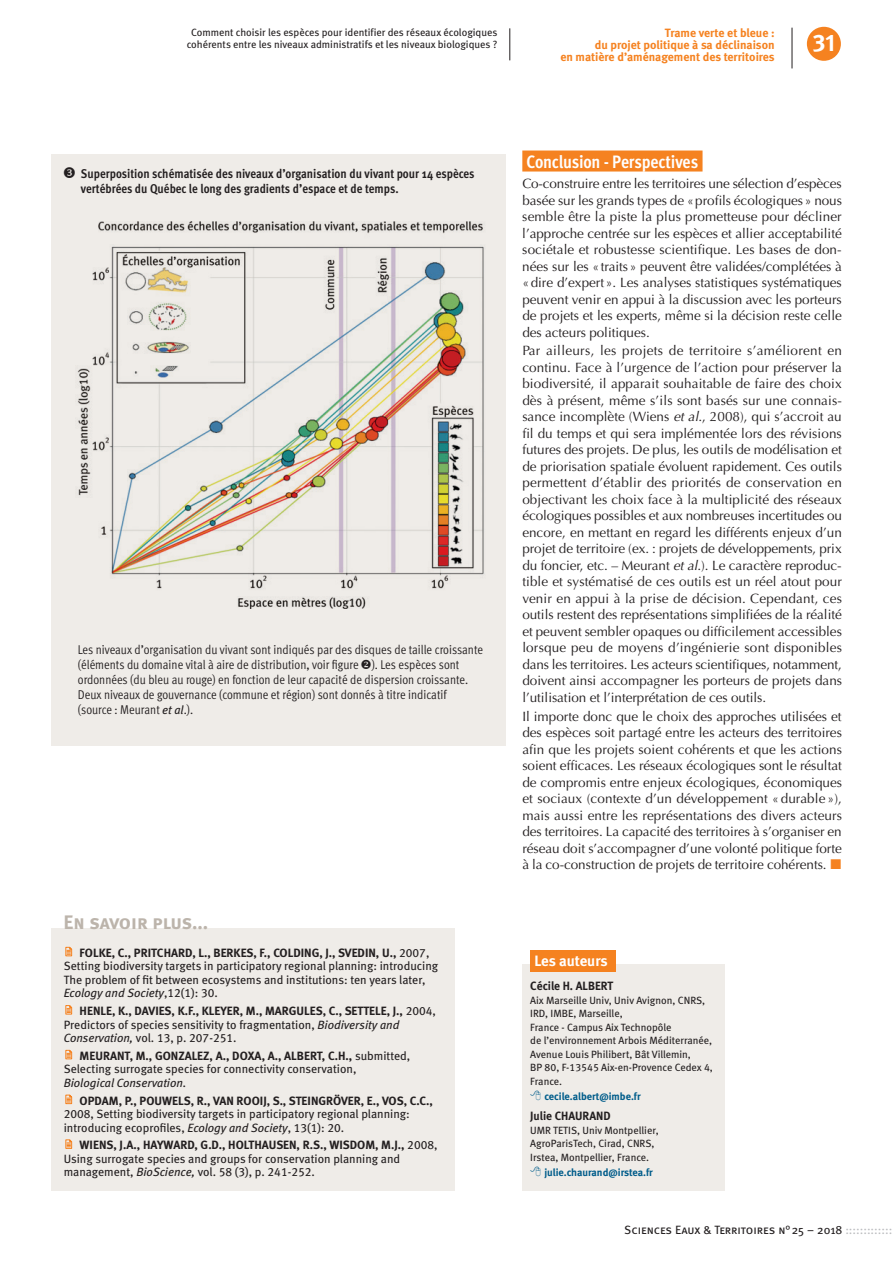
<style>
.page{position:relative;width:893px;height:1263px;background:#fff}
.page>*{position:absolute;margin:0;border:0;box-sizing:border-box;transform-origin:0 0}
.t1{font:24px "Meta Bold Caps Expert";color:#fff}
.t2{font:19.5px "Meta Bold LF Caps";letter-spacing:-.015em;color:#bcb4ab}
.t3{font:700 18px "Meta Cond OT";letter-spacing:-.01em;color:#fff}
.t4{font:15px "Meta Bold LF";color:#fff}
.t5{font:13.5px/16.5px "Optima";letter-spacing:-.005em;color:#231f20;text-align:justify}
.t6{font:12.75px/15px "Meta Cond OT";color:#231f20}
.t7{font:700 12.75px/15px "Meta Cond OT";color:#231f20}
.t8{font:12px/13.5px "Meta Book LF";color:#231f20}
.t9{font:12px "Meta Bold LF";color:#231f20}
.t10{font:700 12px/12px "Meta";color:#f58220;text-align:right}
.t11{font:12px "Meta Book Caps";color:#231f20}
.t12{font:italic 12px "Meta Book LF";color:#231f20}
.t13{font:10.5px/13.5px "Meta Book LF";color:#231f20}
.t14{font:10.5px "Meta Bold LF";color:#005c8a}
.s1{font-family:"Meta Book LF";font-style:italic;font-size:12px}
.s2{font-family:"Meta Book LF"}
.s3{font-style:italic}
.s4{color:#bcbdc0}
</style>
<div class="page">
<div style="left:51px;top:154px;width:454px;height:591px;background:#efece8"></div>
<hr style="left:509px;top:28px;width:1px;height:32px;background:#231f20">
<div style="left:522px;top:151px;width:180px;height:21px;background:#f58220"></div>
<div style="left:51px;top:928px;width:404px;height:263px;background:#efece8"></div>
<svg style="left:65px;top:946px;width:7px;height:10px"></svg>
<svg style="left:65px;top:1005px;width:7px;height:9px"></svg>
<svg style="left:65px;top:1049px;width:7px;height:10px"></svg>
<svg style="left:65px;top:1094px;width:7px;height:10px"></svg>
<svg style="left:65px;top:1139px;width:7px;height:10px"></svg>
<div style="left:522px;top:964px;width:202px;height:227px;background:#efece8"></div>
<div style="left:530px;top:950px;width:86px;height:22px;background:#f58220"></div>
<img style="left:77px;top:222px;width:407px;height:387px">
<div style="left:807px;top:27px;width:34px;height:34px;background:#f58220;border-radius:50%"></div>
<hr style="left:792px;top:28px;width:1px;height:40px;background:#231f20">
<p class="t13" style="left:187px;top:26px;width:312px;line-height:12px;text-align:center">Comment choisir les espèces pour identifier des réseaux écologiques cohérents entre les niveaux administratifs et les niveaux biologiques ?</p>
<p class="t10" style="left:560px;top:27px;width:216px">Trame verte et bleue :<br>du projet politique à sa déclinaison<br>en matière d’aménagement des territoires</p>
<h1 class="t1" style="left:813px;top:28px;width:24px">31</h1>
<p class="t7" style="left:81px;top:167px;width:395px">Superposition schématisée des niveaux d’organisation du vivant pour 14 espèces vertébrées du Québec le long des gradients d’espace et de temps.</p>
<p class="t6" style="left:78px;top:642px;width:407px">Les niveaux d’organisation du vivant sont indiqués par des disques de taille croissante (éléments du domaine vital à aire de distribution, voir figure❖). Les espèces sont ordonnées (du bleu au rouge) en fonction de leur capacité de dispersion croissante.<br>Deux niveaux de gouvernance (commune et région) sont donnés à titre indicatif (source : Meurant <span class="s1">et al</span>.).</p>
<h2 class="t2" style="left:63px;top:910px;width:146px">En savoir plus...</h2>
<p class="t9" style="left:80px;top:945px;width:351px">FOLKE, C., PRITCHARD, L., BERKES, F., COLDING, J., SVEDIN, U., <span class="s2">2007,</span></p>
<p class="t8" style="left:64px;top:959px;width:376px">Setting biodiversity targets in participatory regional planning: introducing<br>The problem of fit between ecosystems and institutions: ten years later,<br><span class="s3">Ecology and Society</span>,12(1): 30.</p>
<p class="t9" style="left:80px;top:1004px;width:358px">HENLE, K., DAVIES, K.F., KLEYER, M., MARGULES, C., SETTELE, J., <span class="s2">2004,</span></p>
<p class="t8" style="left:64px;top:1017px;width:337px">Predictors of species sensitivity to fragmentation, <span class="s3">Biodiversity and<br>Conservation,</span> vol. 13, p. 207-251.</p>
<p class="t9" style="left:80px;top:1048px;width:332px">MEURANT, M., GONZALEZ, A., DOXA, A., ALBERT, C.H., <span class="s2">submitted,</span></p>
<p class="t8" style="left:64px;top:1062px;width:294px">Selecting surrogate species for connectivity conservation,</p>
<p class="t12" style="left:64px;top:1076px;width:124px">Biological Conservation.</p>
<p class="t9" style="left:80px;top:1093px;width:355px">OPDAM, P., POUWELS, R., VAN ROOIJ, S., STEINGRÖVER, E., VOS, C.C.,</p>
<p class="t8" style="left:64px;top:1107px;width:348px">2008, Setting biodiversity targets in participatory regional planning: introducing ecoprofiles, <span class="s3">Ecology and Society</span>, 13(1): 20.</p>
<p class="t9" style="left:80px;top:1138px;width:359px">WIENS, J.A., HAYWARD, G.D., HOLTHAUSEN, R.S., WISDOM, M.J., <span class="s2">2008,</span></p>
<p class="t8" style="left:64px;top:1152px;width:338px">Using surrogate species and groups for conservation planning and management, <span class="s3">BioScience,</span> vol. 58 (3), p. 241-252.</p>
<h3 class="t3" style="left:527px;top:150px;width:173px">Conclusion - Perspectives</h3>
<p class="t5" style="left:522px;top:176px;width:321px">Co-construire entre les territoires une sélection d’espèces basée sur les grands types de «profils écologiques» nous semble être la piste la plus prometteuse pour décliner l’approche centrée sur les espèces et allier acceptabilité sociétale et robustesse scientifique. Les bases de don&shy;nées sur les «traits» peuvent être validées/complétées à «dire d’expert». Les analyses statistiques systématiques peuvent venir en appui à la discussion avec les porteurs de projets et les experts, même si la décision reste celle des acteurs politiques.</p>
<p class="t5" style="left:522px;top:343px;width:321px">Par ailleurs, les projets de territoire s’améliorent en continu. Face à l’urgence de l’action pour préserver la biodiversité, il apparait souhaitable de faire des choix dès à présent, même s’ils sont basés sur une connais&shy;sance incomplète (Wiens <span class="s3">et al</span>., 2008), qui s’accroit au fil du temps et qui sera implémentée lors des révisions futures des projets. De plus, les outils de modélisation et de priorisation spatiale évoluent rapidement. Ces outils permettent d’établir des priorités de conservation en objectivant les choix face à la multiplicité des réseaux écologiques possibles et aux nombreuses incertitudes ou encore, en mettant en regard les différents enjeux d’un projet de territoire (ex. : projets de développements, prix du foncier, etc. – Meurant <span class="s3">et al</span>.). Le caractère reproduc&shy;tible et systématisé de ces outils est un réel atout pour venir en appui à la prise de décision. Cependant, ces outils restent des représentations simplifiées de la réalité et peuvent sembler opaques ou difficilement accessibles lorsque peu de moyens d’ingénierie sont disponibles dans les territoires. Les acteurs scientifiques, notamment, doivent ainsi accompagner les porteurs de projets dans l’utilisation et l’interprétation de ces outils.</p>
<p class="t5" style="left:522px;top:708px;width:321px">Il importe donc que le choix des approches utilisées et des espèces soit partagé entre les acteurs des territoires afin que les projets soient cohérents et que les actions soient efficaces. Les réseaux écologiques sont le résultat de compromis entre enjeux écologiques, économiques et sociaux (contexte d’un développement «durable »), mais aussi entre les représentations des divers acteurs des territoires. La capacité des territoires à s’organiser en réseau doit s’accompagner d’une volonté politique forte à la co-construction de projets de territoire cohérents.</p>
<p class="t4" style="left:534px;top:952px;width:75px">Les auteurs</p>
<p class="t9" style="left:530px;top:979px;width:84px">Cécile H. ALBERT</p>
<p class="t13" style="left:530px;top:993px;width:184px">Aix Marseille Univ, Univ Avignon, CNRS,<br>IRD, IMBE, Marseille,<br>France - Campus Aix Technopôle<br>de l’environnement Arbois Méditerranée,<br>Avenue Louis Philibert, Bât Villemin,<br>BP 80, F-13545 Aix-en-Provence Cedex 4,<br>France.</p>
<p class="t14" style="left:544px;top:1090px;width:98px">cecile.albert@imbe.fr</p>
<p class="t9" style="left:530px;top:1109px;width:82px">Julie CHAURAND</p>
<p class="t13" style="left:530px;top:1123px;width:130px">UMR TETIS, Univ Montpellier,<br>AgroParisTech, Cirad, CNRS,<br>Irstea, Montpellier, France.</p>
<p class="t14" style="left:544px;top:1166px;width:110px">julie.chaurand@irstea.fr</p>
<p class="t11" style="left:624px;top:1223px;width:269px">Sciences Eaux &amp; Territoires n°25 – 2018 <span class="s4">:::::::::::::</span></p>
</div>
